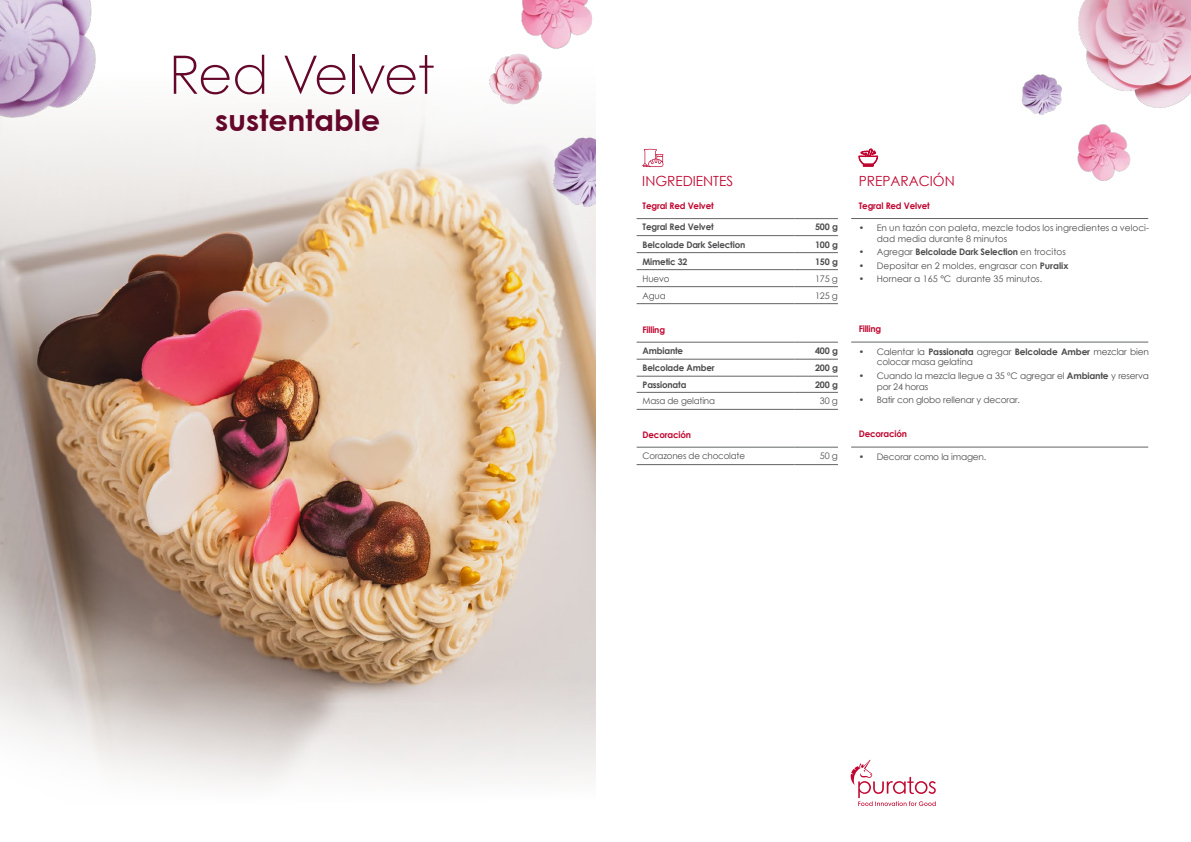
<style>
.page{position:relative;width:1191px;height:842px;background:#fff}
.page>*{position:absolute;margin:0;border:0;box-sizing:border-box;transform-origin:0 0}
.t1{font:300 53px "Century Gothic Paneuropean";letter-spacing:-.015em;color:#64072a}
.t2{font:700 30px "Century Gothic Paneuropean";color:#64072a}
.t3{font:14px "Century Gothic";color:#c00630}
.t4{font:9px/10.8px "Century Gothic";letter-spacing:-.02em;color:#4d4d4f}
.t5{font:9px/10.8px "Century Gothic";color:#4d4d4f}
.t6{font:700 9px "Century Gothic";letter-spacing:-.02em;color:#4d4d4f}
.t7{font:700 9px "Century Gothic";letter-spacing:-.02em;color:#c00630}
.s1{font-weight:400}
.s2{font-weight:700}
</style>
<div class="page">
<img style="left:0;top:296px;width:595px;height:371px">
<svg style="left:0;top:115px;width:595px;height:181px"></svg>
<hr style="left:636px;top:269px;width:158px;height:1px;background:#636466">
<hr style="left:636px;top:286px;width:158px;height:1px;background:#636466">
<hr style="left:636px;top:303px;width:158px;height:1px;background:#636466">
<hr style="left:794px;top:269px;width:44px;height:1px;background:#636466">
<hr style="left:794px;top:286px;width:44px;height:1px;background:#636466">
<hr style="left:794px;top:303px;width:44px;height:1px;background:#636466">
<hr style="left:636px;top:218px;width:158px;height:1px;background:#636466">
<hr style="left:794px;top:218px;width:44px;height:1px;background:#636466">
<hr style="left:636px;top:235px;width:158px;height:1px;background:#636466">
<hr style="left:794px;top:235px;width:44px;height:1px;background:#636466">
<hr style="left:636px;top:252px;width:158px;height:1px;background:#636466">
<hr style="left:794px;top:252px;width:44px;height:1px;background:#636466">
<hr style="left:851px;top:218px;width:297px;height:1px;background:#636466">
<hr style="left:636px;top:342px;width:158px;height:1px;background:#636466">
<hr style="left:794px;top:342px;width:44px;height:1px;background:#636466">
<hr style="left:636px;top:359px;width:158px;height:1px;background:#636466">
<hr style="left:794px;top:359px;width:44px;height:1px;background:#636466">
<hr style="left:636px;top:376px;width:158px;height:1px;background:#636466">
<hr style="left:794px;top:376px;width:44px;height:1px;background:#636466">
<hr style="left:636px;top:392px;width:158px;height:1px;background:#636466">
<hr style="left:794px;top:392px;width:44px;height:1px;background:#636466">
<hr style="left:636px;top:409px;width:158px;height:1px;background:#636466">
<hr style="left:794px;top:409px;width:44px;height:1px;background:#636466">
<hr style="left:851px;top:342px;width:297px;height:1px;background:#636466">
<svg style="left:642px;top:149px;width:21px;height:18px"></svg>
<svg style="left:858px;top:149px;width:20px;height:17px"></svg>
<hr style="left:636px;top:447px;width:158px;height:1px;background:#636466">
<hr style="left:794px;top:447px;width:44px;height:1px;background:#636466">
<hr style="left:636px;top:464px;width:158px;height:1px;background:#636466">
<hr style="left:794px;top:464px;width:44px;height:1px;background:#636466">
<hr style="left:851px;top:447px;width:297px;height:1px;background:#636466">
<img style="left:0;top:0;width:144px;height:144px">
<img style="left:552px;top:135px;width:43px;height:74px">
<img style="left:521px;top:0;width:71px;height:49px">
<img style="left:489px;top:53px;width:53px;height:52px">
<svg style="left:850px;top:760px;width:85px;height:46px"></svg>
<img style="left:1078px;top:0;width:113px;height:108px">
<img style="left:1021px;top:74px;width:40px;height:41px">
<img style="left:1077px;top:124px;width:54px;height:57px">
<div style="left:0;top:667px;width:595px;height:175px;background:linear-gradient(to bottom,#d8d1ce,#fff)"></div>
<img style="left:0;top:476px;width:456px;height:366px">
<h1 class="t1" style="left:169px;top:42px;width:267px">Red Velvet</h1>
<h2 class="t2" style="left:215px;top:100px;width:167px">sustentable</h2>
<h3 class="t3" style="left:642px;top:171px;width:92px">INGREDIENTES</h3>
<h3 class="t3" style="left:858px;top:171px;width:97px">PREPARACIÓN</h3>
<p class="t7" style="left:642px;top:199px;width:73px">Tegral Red Velvet</p>
<p class="t6" style="left:642px;top:220px;width:73px">Tegral Red Velvet</p>
<p class="t6" style="left:815px;top:220px;width:24px">500 g</p>
<p class="t6" style="left:642px;top:237px;width:104px">Belcolade Dark Selection</p>
<p class="t6" style="left:815px;top:237px;width:24px">100 g</p>
<p class="t6" style="left:642px;top:254px;width:46px">Mimetic 32</p>
<p class="t6" style="left:815px;top:254px;width:24px">150 g</p>
<p class="t4" style="left:642px;top:273px;width:28px">Huevo</p>
<p class="t4" style="left:815px;top:273px;width:24px">175 g</p>
<p class="t4" style="left:642px;top:290px;width:25px">Agua</p>
<p class="t4" style="left:815px;top:290px;width:24px">125 g</p>
<p class="t7" style="left:642px;top:323px;width:24px">Filling</p>
<p class="t6" style="left:642px;top:344px;width:42px">Ambiante</p>
<p class="t6" style="left:815px;top:344px;width:24px">400 g</p>
<p class="t6" style="left:642px;top:361px;width:73px">Belcolade Amber</p>
<p class="t6" style="left:815px;top:361px;width:24px">200 g</p>
<p class="t6" style="left:642px;top:378px;width:45px">Passionata</p>
<p class="t6" style="left:815px;top:378px;width:24px">200 g</p>
<p class="t4" style="left:642px;top:395px;width:74px">Masa de gelatina</p>
<p class="t4" style="left:820px;top:395px;width:19px">30 g</p>
<p class="t7" style="left:858px;top:199px;width:73px">Tegral Red Velvet</p>
<p class="t5" style="left:876px;top:222px;width:274px;text-indent:-18px">• En un tazón con paleta, mezcle todos los ingredientes a veloci&shy;dad media durante 8 minutos</p>
<p class="t6" style="left:858px;top:245px;width:208px"><span class="s1">• Agregar</span> Belcolade Dark Selection <span class="s1">en trocitos</span></p>
<p class="t5" style="left:858px;top:260px;width:211px">• Depositar en 2 moldes, engrasar con <span class="s2">Puralix</span></p>
<p class="t5" style="left:858px;top:273px;width:185px">• Hornear a 165 °C durante 35 minutos.</p>
<p class="t7" style="left:858px;top:322px;width:24px">Filling</p>
<p class="t4" style="left:876px;top:346px;width:274px;text-indent:-18px">• Calentar la <span class="s2">Passionata</span> agregar <span class="s2">Belcolade Amber</span> mezclar bien colocar masa gelatina</p>
<p class="t4" style="left:876px;top:370px;width:274px;text-indent:-18px">• Cuando la mezcla llegue a 35 ºC agregar el <span class="s2">Ambiante</span> y reserva por 24 horas</p>
<p class="t4" style="left:858px;top:394px;width:163px">• Batir con globo rellenar y decorar.</p>
<p class="t7" style="left:858px;top:427px;width:50px">Decoración</p>
<p class="t7" style="left:642px;top:428px;width:50px">Decoración</p>
<p class="t4" style="left:642px;top:450px;width:104px">Corazones de chocolate</p>
<p class="t4" style="left:820px;top:450px;width:19px">50 g</p>
<p class="t4" style="left:858px;top:451px;width:129px">• Decorar como la imagen.</p>
</div>
